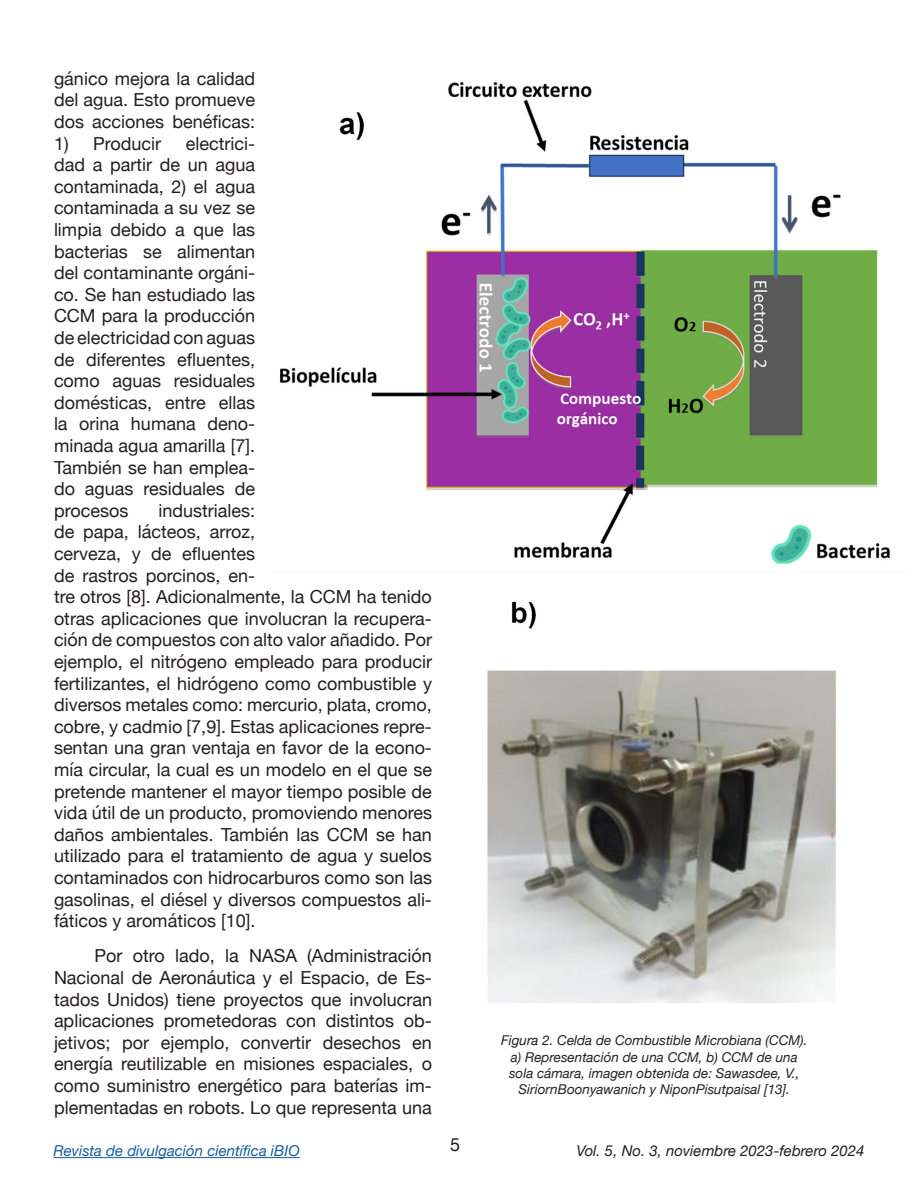
<style>
.page{position:relative;width:918px;height:1188px;background:#fff}
.page>*{position:absolute;margin:0;border:0;box-sizing:border-box;transform-origin:0 0}
.t1{font:18px/21.6px "Helvetica Neue";color:#231f20;text-align:justify}
.t2{font:italic 15px "Helvetica Neue";color:#231f20}
.t3{font:italic 15px "Helvetica Neue";color:#175d9e}
.t4{font:italic 13.5px/16.2px "Helvetica Neue";color:#231f20;text-align:center}
</style>
<div class="page">
<hr style="left:53px;top:1157px;width:247px;height:1px;background:#175d9e">
<img style="left:487px;top:601px;width:349px;height:402px">
<img style="left:280px;top:81px;width:610px;height:483px">
<p class="t1" style="left:54px;top:69px;width:203px">gánico mejora la calidad del agua. Esto promueve dos acciones benéficas:</p>
<p class="t1" style="left:54px;top:133px;width:109px">1) Producir</p>
<p class="t1" style="left:54px;top:133px;width:203px;text-indent:132px">electrici&shy;dad a partir de un agua contaminada, 2) el agua contaminada a su vez se limpia debido a que las bacterias se alimentan del contaminante orgáni&shy;co. Se han estudiado las CCM para la producción de electricidad con aguas de diferentes efluentes, como aguas residuales domésticas, entre ellas la orina humana deno&shy;minada agua amarilla [7].<br>También se han emplea&shy;do aguas residuales de procesos</p>
<p class="t1" style="left:54px;top:501px;width:380px;text-align:left;text-indent:104px">industriales:<br>de papa, lácteos, arroz,<br>cerveza, y de efluentes<br>de rastros porcinos, en-<br>tre otros [8]. Adicionalmente, la CCM ha tenido otras aplicaciones que involucran la recupera&shy;ción de compuestos con alto valor añadido. Por ejemplo, el nitrógeno empleado para producir fertilizantes, el hidrógeno como combustible y diversos metales como: mercurio, plata, cromo, cobre, y cadmio [7,9]. Estas aplicaciones repre&shy;sentan una gran ventaja en favor de la econo&shy;mía circular, la cual es un modelo en el que se pretende mantener el mayor tiempo posible de vida útil de un producto, promoviendo menores daños ambientales. También las CCM se han utilizado para el tratamiento de agua y suelos contaminados con hidrocarburos como son las gasolinas, el diésel y diversos compuestos ali&shy;fáticos y aromáticos [10].</p>
<p class="t1" style="left:54px;top:946px;width:380px;text-indent:40px">Por otro lado, la NASA (Administración Nacional de Aeronáutica y el Espacio, de Es&shy;tados Unidos) tiene proyectos que involucran aplicaciones prometedoras con distintos ob&shy;jetivos; por ejemplo, convertir desechos en energía reutilizable en misiones espaciales, o como suministro energético para baterías im&shy;plementadas en robots. Lo que representa una</p>
<p class="t3" style="left:53px;top:1140px;width:248px">Revista de divulgación científica iBIO</p>
<p class="t1" style="left:450px;top:1135px;width:12px">5</p>
<p class="t4" style="left:501px;top:1033px;width:308px">Figura 2. Celda de Combustible Microbiana (CCM). a) Representación de una CCM, b) CCM de una sola cámara, imagen obtenida de: Sawasdee, V., SiriornBoonyawanich y NiponPisutpaisal [13].</p>
<p class="t2" style="left:576px;top:1140px;width:290px">Vol. 5, No. 3, noviembre 2023-febrero 2024</p>
</div>
